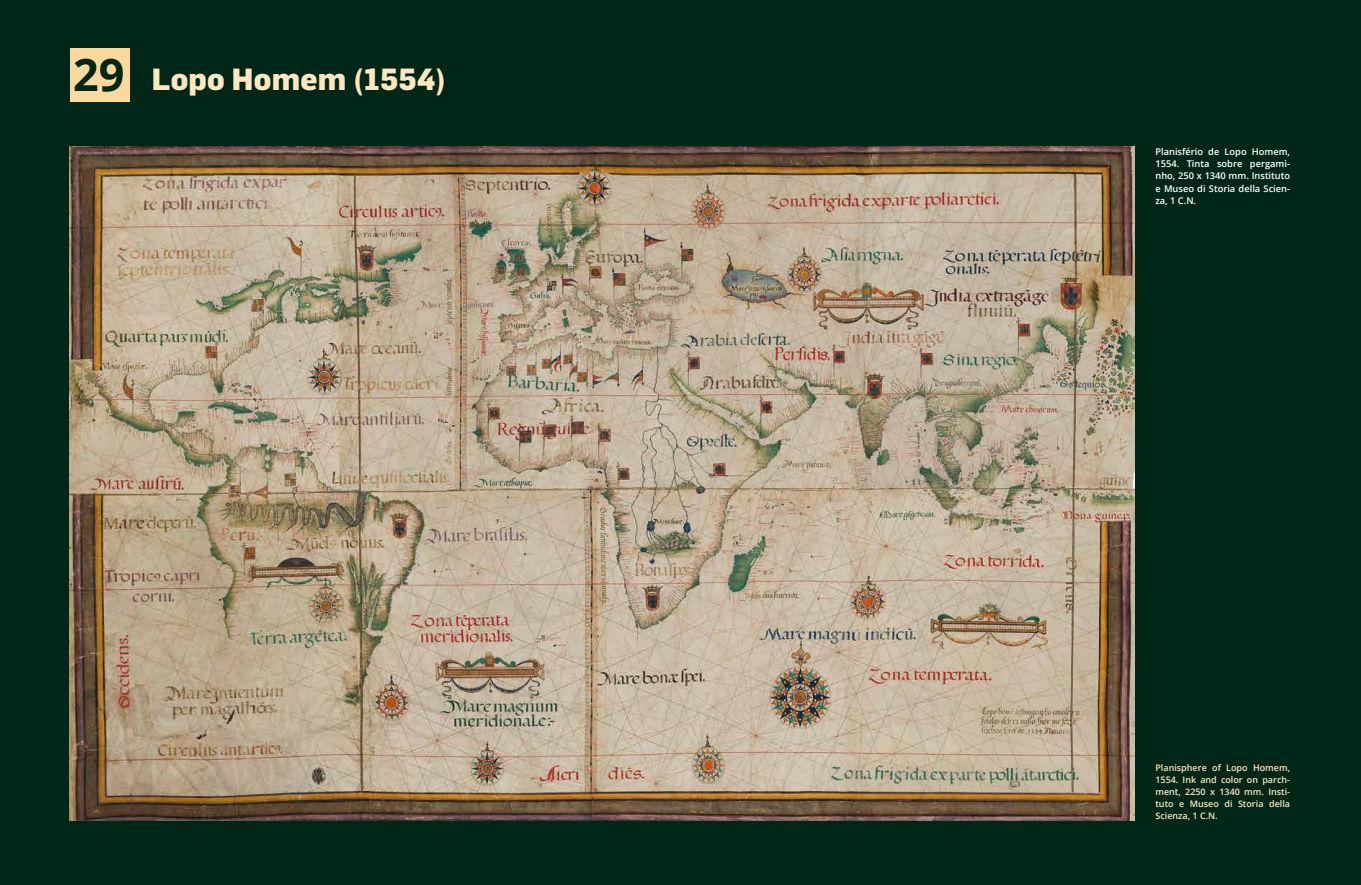
<style>
.page{position:relative;width:1361px;height:885px;background:#fff}
.page>*{position:absolute;margin:0;border:0;box-sizing:border-box;transform-origin:0 0}
.t1{font:800 30px "Flama";letter-spacing:.01em;color:#ffe8c0}
.t2{font:600 9.3px/12.4px "Open Sans";color:#fff;text-align:justify}
.t3{font:600 9px/12px "Open Sans";color:#ffe8c0;text-align:justify}
.s1{font-family:"Open Sans";font-weight:700;font-size:45px;color:#002618}
</style>
<div class="page">
<div style="left:0;top:0;width:1361px;height:884px;background:#002618"></div>
<img style="left:69px;top:147px;width:1065px;height:673px">
<div style="left:70px;top:48px;width:60px;height:54px;background:#fed99e"></div>
<h1 class="t1" style="left:73px;top:57px;width:374px"><span class="s1">29</span> Lopo Homem (1554)</h1>
<p class="t2" style="left:1155px;top:145px;width:136px">Planisfério de Lopo Homem, 1554. Tinta sobre pergami&shy;nho, 250 x 1340 mm. Instituto e Museo di Storia della Scien&shy;za, 1 C.N.</p>
<p class="t3" style="left:1155px;top:761px;width:136px">Planisphere of Lopo Homem, 1554. Ink and color on parch&shy;ment, 2250 x 1340 mm. Insti&shy;tuto e Museo di Storia della Scienza, 1 C.N.</p>
</div>
